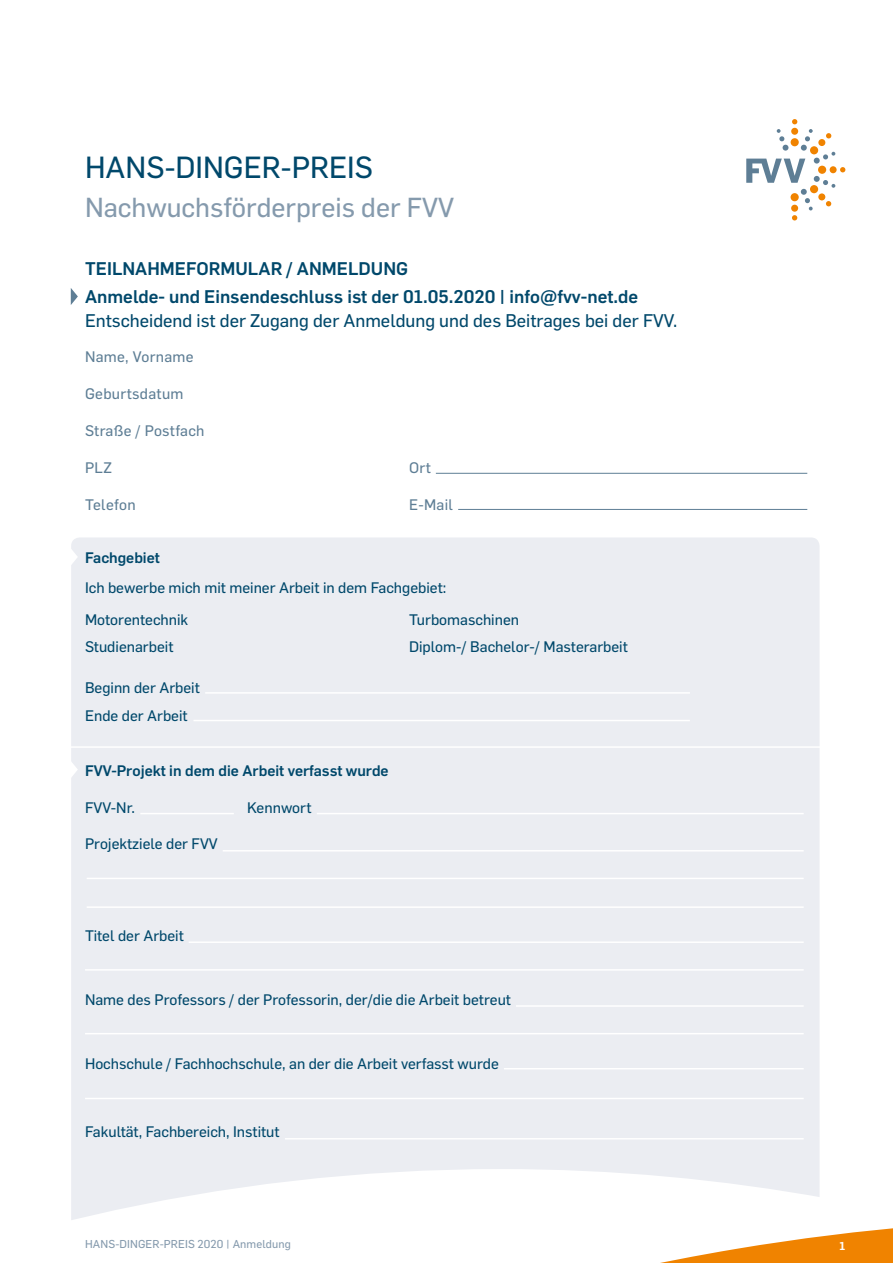
<style>
.page{position:relative;width:893px;height:1263px;background:#fff}
.page>*{position:absolute;margin:0;border:0;box-sizing:border-box;transform-origin:0 0}
.t1{font:30px "Flama Basic";color:#00486b}
.t2{font:27px "Flama Basic";color:#859aad}
.t3{font:500 18px/28.2px "Flama";color:#00486b}
.t4{font:18px "Flama Basic";color:#00486b}
.t5{font:15px/32px "Flama Basic";color:#00486b}
.t6{font:15px "Flama Basic";letter-spacing:.02em;color:#5e7e95}
.t7{font:500 15px "Flama";color:#00486b}
.t8{font:11.25px "Flama Basic";letter-spacing:.01em;color:#859aad}
.t9{font:600 11.25px "Flama";color:#fff}
</style>
<div class="page">
<svg style="left:660px;top:1228px;width:233px;height:35px"></svg>
<div style="left:71px;top:537px;width:748px;height:683px;background:#ebedf2"></div>
<svg style="left:746px;top:119px;width:99px;height:101px"></svg>
<hr style="left:67px;top:746px;width:770px;height:2px;background:#fff">
<svg style="left:71px;top:288px;width:7px;height:17px"></svg>
<hr style="left:205px;top:692px;width:485px;height:2px;background:#fff">
<hr style="left:436px;top:473px;width:371px;height:1px;background:#5e7e95">
<hr style="left:458px;top:509px;width:349px;height:1px;background:#5e7e95">
<hr style="left:193px;top:720px;width:497px;height:1px;background:#fff">
<svg style="left:71px;top:548px;width:7px;height:17px"></svg>
<hr style="left:140px;top:813px;width:94px;height:1px;background:#fff">
<hr style="left:317px;top:813px;width:487px;height:1px;background:#fff">
<hr style="left:223px;top:850px;width:581px;height:1px;background:#fff">
<hr style="left:87px;top:878px;width:717px;height:1px;background:#fff">
<hr style="left:87px;top:906px;width:717px;height:2px;background:#fff">
<hr style="left:189px;top:941px;width:615px;height:2px;background:#fff">
<hr style="left:85px;top:969px;width:719px;height:1px;background:#fff">
<hr style="left:516px;top:1005px;width:288px;height:2px;background:#fff">
<hr style="left:504px;top:1068px;width:300px;height:1px;background:#fff">
<hr style="left:85px;top:1098px;width:719px;height:1px;background:#fff">
<hr style="left:285px;top:1138px;width:519px;height:1px;background:#fff">
<svg style="left:71px;top:761px;width:7px;height:17px"></svg>
<hr style="left:85px;top:1033px;width:719px;height:1px;background:#fff">
<h1 class="t1" style="left:85px;top:145px;width:289px">HANS-DINGER-PREIS</h1>
<h2 class="t2" style="left:85px;top:187px;width:371px">Nachwuchsförderpreis der FVV</h2>
<p class="t3" style="left:85px;top:254px;width:555px">TEILNAHMEFORMULAR / ANMELDUNG<br>Anmelde- und Einsendeschluss ist der 01.05.2020 | info@fvv-net.de</p>
<p class="t4" style="left:85px;top:308px;width:594px">Entscheidend ist der Zugang der Anmeldung und des Beitrages bei der FVV.</p>
<p class="t6" style="left:85px;top:345px;width:110px">Name, Vorname</p>
<p class="t6" style="left:85px;top:382px;width:100px">Geburtsdatum</p>
<p class="t6" style="left:85px;top:419px;width:121px">Straße / Postfach</p>
<p class="t6" style="left:85px;top:456px;width:28px">PLZ</p>
<p class="t6" style="left:409px;top:456px;width:23px">Ort</p>
<p class="t6" style="left:85px;top:493px;width:52px">Telefon</p>
<p class="t6" style="left:409px;top:493px;width:45px">E-Mail</p>
<p class="t7" style="left:85px;top:546px;width:76px">Fachgebiet</p>
<p class="t5" style="left:85px;top:571px;width:363px">Ich bewerbe mich mit meiner Arbeit in dem Fachgebiet:<br>Motorentechnik</p>
<p class="t5" style="left:409px;top:603px;width:112px">Turbomaschinen</p>
<p class="t5" style="left:85px;top:630px;width:90px">Studienarbeit</p>
<p class="t5" style="left:409px;top:630px;width:220px">Diplom-/ Bachelor-/ Masterarbeit</p>
<p class="t5" style="left:85px;top:673px;width:116px;line-height:27.8px">Beginn der Arbeit<br>Ende der Arbeit</p>
<p class="t7" style="left:85px;top:760px;width:305px">FVV-Projekt in dem die Arbeit verfasst wurde</p>
<p class="t5" style="left:85px;top:790px;width:52px">FVV-Nr.</p>
<p class="t5" style="left:247px;top:790px;width:66px">Kennwort</p>
<p class="t5" style="left:85px;top:827px;width:134px">Projektziele der FVV</p>
<p class="t5" style="left:85px;top:918px;width:100px">Titel der Arbeit</p>
<p class="t5" style="left:85px;top:982px;width:427px">Name des Professors / der Professorin, der/die die Arbeit betreut</p>
<p class="t5" style="left:85px;top:1046px;width:415px">Hochschule / Fachhochschule, an der die Arbeit verfasst wurde</p>
<p class="t5" style="left:85px;top:1115px;width:196px">Fakultät, Fachbereich, Institut</p>
<p class="t8" style="left:85px;top:1235px;width:207px">HANS-DINGER-PREIS 2020 | Anmeldung</p>
<p class="t9" style="left:839px;top:1237px;width:7px">1</p>
</div>
